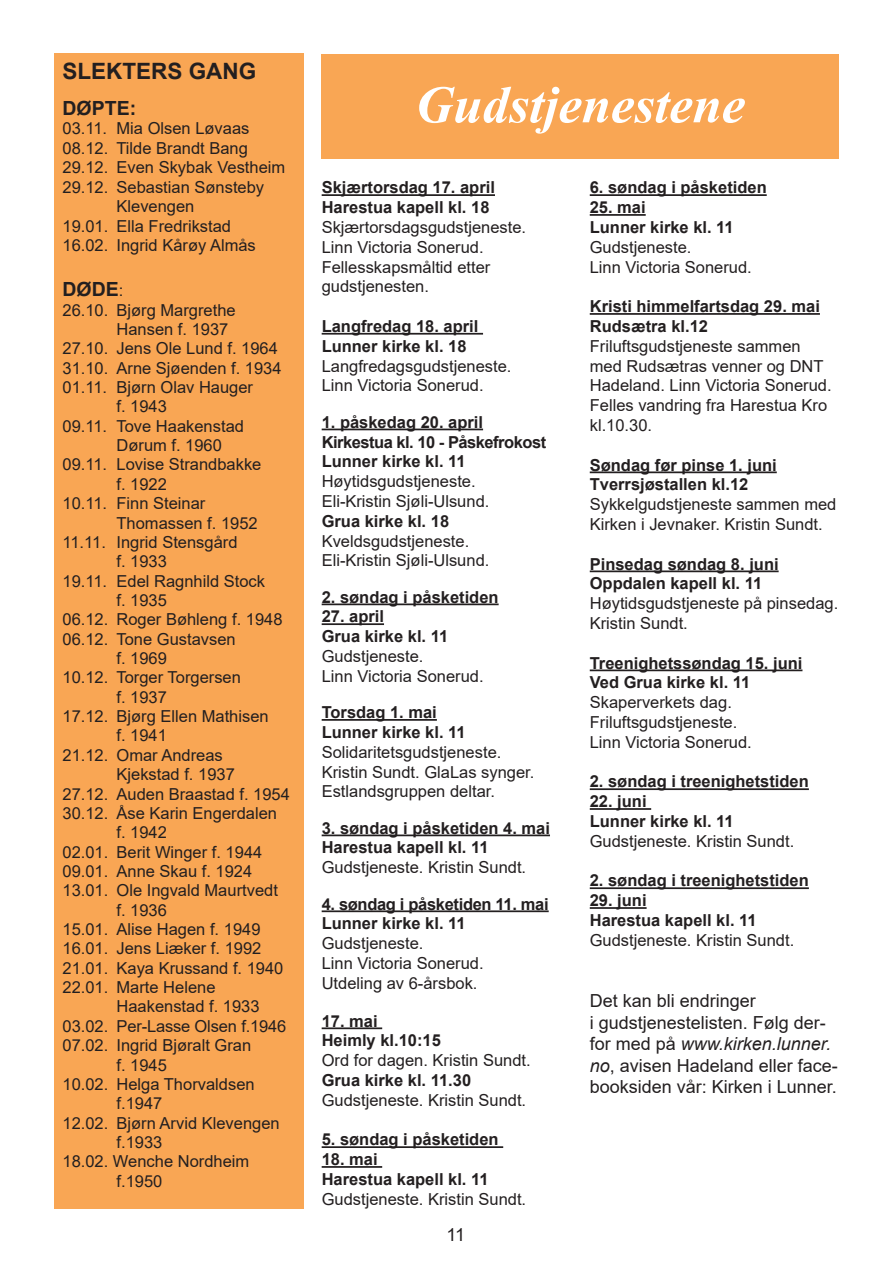
<style>
.page{position:relative;width:893px;height:1263px;background:#fff}
.page>*{position:absolute;margin:0;border:0;box-sizing:border-box;transform-origin:0 0}
.t1{font:italic 700 52.5px "Times New Roman";color:#fff}
.t2{font:700 22.5px "Arial";color:#231f20}
.t3{font:700 19.5px "Arial";color:#231f20}
.t4{font:18px/21.6px "Arial";color:#231f20}
.t5{font:16.5px/19.8px "Arial";color:#231f20}
.t6{font:700 16.5px/19.8px "Arial";color:#231f20}
.t7{font:700 16.5px/19.8px "Arial";letter-spacing:-.02em;color:#231f20}
.s1{font-weight:400;font-size:16.5px}
.s2{font-style:italic}
</style>
<div class="page">
<div style="left:322px;top:54px;width:517px;height:104px;background:#f9a654"></div>
<div style="left:54px;top:54px;width:250px;height:1155px;background:#f9a654"></div>
<hr style="left:322px;top:194px;width:173px;height:2px;background:#231f20">
<hr style="left:322px;top:333px;width:161px;height:2px;background:#231f20">
<hr style="left:322px;top:429px;width:161px;height:1px;background:#231f20">
<hr style="left:322px;top:603px;width:177px;height:2px;background:#231f20">
<hr style="left:322px;top:623px;width:62px;height:2px;background:#231f20">
<hr style="left:322px;top:719px;width:115px;height:2px;background:#231f20">
<hr style="left:322px;top:834px;width:228px;height:2px;background:#231f20">
<hr style="left:322px;top:910px;width:227px;height:2px;background:#231f20">
<hr style="left:322px;top:1027px;width:60px;height:2px;background:#231f20">
<hr style="left:322px;top:1146px;width:181px;height:2px;background:#231f20">
<hr style="left:322px;top:1166px;width:60px;height:2px;background:#231f20">
<hr style="left:590px;top:194px;width:177px;height:2px;background:#231f20">
<hr style="left:590px;top:214px;width:56px;height:2px;background:#231f20">
<hr style="left:590px;top:313px;width:230px;height:2px;background:#231f20">
<hr style="left:590px;top:471px;width:187px;height:2px;background:#231f20">
<hr style="left:590px;top:570px;width:189px;height:2px;background:#231f20">
<hr style="left:590px;top:669px;width:212px;height:2px;background:#231f20">
<hr style="left:590px;top:788px;width:219px;height:2px;background:#231f20">
<hr style="left:590px;top:808px;width:61px;height:2px;background:#231f20">
<hr style="left:590px;top:887px;width:219px;height:2px;background:#231f20">
<hr style="left:590px;top:907px;width:57px;height:2px;background:#231f20">
<h2 class="t2" style="left:63px;top:55px;width:195px">SLEKTERS GANG</h2>
<p class="t3" style="left:63px;top:94px;width:75px">DØPTE:</p>
<p class="t5" style="left:63px;top:118px;width:188px">03.11. Mia Olsen Løvaas</p>
<p class="t5" style="left:63px;top:138px;width:187px">08.12. Tilde Brandt Bang</p>
<p class="t5" style="left:63px;top:157px;width:224px">29.12. Even Skybak Vestheim</p>
<p class="t5" style="left:63px;top:177px;width:203px">29.12. Sebastian Sønsteby</p>
<p class="t5" style="left:117px;top:196px;width:79px">Klevengen</p>
<p class="t5" style="left:63px;top:216px;width:170px">19.01. Ella Fredrikstad</p>
<p class="t5" style="left:63px;top:235px;width:195px">16.02. Ingrid Kårøy Almås</p>
<p class="t3" style="left:63px;top:276px;width:62px">DØDE<span class="s1">:</span></p>
<p class="t5" style="left:63px;top:300px;width:175px">26.10. Bjørg Margrethe</p>
<p class="t5" style="left:117px;top:319px;width:113px">Hansen f. 1937</p>
<p class="t5" style="left:63px;top:338px;width:217px">27.10. Jens Ole Lund f. 1964</p>
<p class="t5" style="left:63px;top:358px;width:221px">31.10. Arne Sjøenden f. 1934</p>
<p class="t5" style="left:63px;top:377px;width:192px">01.11. Bjørn Olav Hauger</p>
<p class="t5" style="left:117px;top:397px;width:52px">f. 1943</p>
<p class="t5" style="left:63px;top:416px;width:183px">09.11. Tove Haakenstad</p>
<p class="t5" style="left:117px;top:435px;width:107px">Dørum f. 1960</p>
<p class="t5" style="left:63px;top:455px;width:200px">09.11. Lovise Strandbakke</p>
<p class="t5" style="left:117px;top:474px;width:52px">f. 1922</p>
<p class="t5" style="left:63px;top:493px;width:144px">10.11. Finn Steinar</p>
<p class="t5" style="left:117px;top:513px;width:143px">Thomassen f. 1952</p>
<p class="t5" style="left:63px;top:532px;width:177px">11.11. Ingrid Stensgård</p>
<p class="t5" style="left:117px;top:551px;width:52px">f. 1933</p>
<p class="t5" style="left:63px;top:571px;width:204px">19.11. Edel Ragnhild Stock</p>
<p class="t5" style="left:117px;top:590px;width:52px">f. 1935</p>
<p class="t5" style="left:63px;top:609px;width:222px">06.12. Roger Bøhleng f. 1948</p>
<p class="t5" style="left:63px;top:629px;width:175px">06.12. Tone Gustavsen</p>
<p class="t5" style="left:117px;top:648px;width:52px">f. 1969</p>
<p class="t5" style="left:63px;top:667px;width:180px">10.12. Torger Torgersen</p>
<p class="t5" style="left:117px;top:687px;width:52px">f. 1937</p>
<p class="t5" style="left:63px;top:706px;width:208px">17.12. Bjørg Ellen Mathisen</p>
<p class="t5" style="left:117px;top:726px;width:52px">f. 1941</p>
<p class="t5" style="left:63px;top:745px;width:162px">21.12. Omar Andreas</p>
<p class="t5" style="left:117px;top:764px;width:120px">Kjekstad f. 1937</p>
<p class="t5" style="left:63px;top:784px;width:229px">27.12. Auden Braastad f. 1954</p>
<p class="t5" style="left:63px;top:803px;width:216px">30.12. Åse Karin Engerdalen</p>
<p class="t5" style="left:117px;top:822px;width:52px">f. 1942</p>
<p class="t5" style="left:63px;top:842px;width:201px">02.01. Berit Winger f. 1944</p>
<p class="t5" style="left:63px;top:861px;width:191px">09.01. Anne Skau f. 1924</p>
<p class="t5" style="left:63px;top:880px;width:217px">13.01. Ole Ingvald Maurtvedt</p>
<p class="t5" style="left:117px;top:900px;width:52px">f. 1936</p>
<p class="t5" style="left:63px;top:919px;width:199px">15.01. Alise Hagen f. 1949</p>
<p class="t5" style="left:63px;top:938px;width:200px">16.01. Jens Liæker f. 1992</p>
<p class="t5" style="left:63px;top:958px;width:222px">21.01. Kaya Krussand f. 1940</p>
<p class="t5" style="left:63px;top:977px;width:155px">22.01. Marte Helene</p>
<p class="t5" style="left:117px;top:997px;width:145px">Haakenstad f. 1933</p>
<p class="t5" style="left:63px;top:1016px;width:225px">03.02. Per-Lasse Olsen f.1946</p>
<p class="t5" style="left:62px;top:1035px;width:190px">07.02. Ingrid Bjøralt Gran</p>
<p class="t5" style="left:116px;top:1055px;width:52px">f. 1945</p>
<p class="t5" style="left:62px;top:1074px;width:194px">10.02. Helga Thorvaldsen</p>
<p class="t5" style="left:116px;top:1093px;width:47px">f.1947</p>
<p class="t5" style="left:62px;top:1113px;width:219px">12.02. Bjørn Arvid Klevengen</p>
<p class="t5" style="left:116px;top:1132px;width:47px">f.1933</p>
<p class="t5" style="left:62px;top:1151px;width:188px">18.02. Wenche Nordheim</p>
<p class="t5" style="left:116px;top:1171px;width:47px">f.1950</p>
<h1 class="t1" style="left:415px;top:68px;width:331px">Gudstjenestene</h1>
<p class="t6" style="left:322px;top:178px;width:175px">Skjærtorsdag 17. april<br>Harestua kapell kl. 18</p>
<p class="t5" style="left:322px;top:217px;width:206px">Skjærtorsdagsgudstjeneste.<br>Linn Victoria Sonerud.<br>Fellesskapsmåltid etter gudstjenesten.</p>
<p class="t6" style="left:322px;top:316px;width:158px">Langfredag 18. april<br>Lunner kirke kl. 18</p>
<p class="t5" style="left:322px;top:356px;width:191px">Langfredagsgudstjeneste.<br>Linn Victoria Sonerud.</p>
<p class="t6" style="left:322px;top:412px;width:226px">1. påskedag 20. april<br>Kirkestua kl. 10 - Påskefrokost<br>Lunner kirke kl. 11</p>
<p class="t5" style="left:322px;top:471px;width:169px">Høytidsgudstjeneste.<br>Eli-Kristin Sjøli-Ulsund.</p>
<p class="t6" style="left:322px;top:511px;width:129px">Grua kirke kl. 18</p>
<p class="t5" style="left:322px;top:531px;width:169px">Kveldsgudstjeneste.<br>Eli-Kristin Sjøli-Ulsund.</p>
<p class="t6" style="left:322px;top:587px;width:178px">2. søndag i påsketiden</p>
<p class="t6" style="left:322px;top:607px;width:128px">27. april<br>Grua kirke kl. 11</p>
<p class="t5" style="left:322px;top:646px;width:164px">Gudstjeneste.<br>Linn Victoria Sonerud.</p>
<p class="t6" style="left:322px;top:703px;width:145px">Torsdag 1. mai<br>Lunner kirke kl. 11</p>
<p class="t5" style="left:322px;top:742px;width:214px">Solidaritetsgudstjeneste.<br>Kristin Sundt. GlaLas synger.<br>Estlandsgruppen deltar.</p>
<p class="t6" style="left:322px;top:818px;width:230px">3. søndag i påsketiden 4. mai<br>Harestua kapell kl. 11</p>
<p class="t5" style="left:322px;top:857px;width:206px">Gudstjeneste. Kristin Sundt.</p>
<p class="t7" style="left:322px;top:894px;width:229px">4. søndag i påsketiden 11. mai<br>Lunner kirke kl. 11</p>
<p class="t5" style="left:322px;top:933px;width:164px">Gudstjeneste.<br>Linn Victoria Sonerud.<br>Utdeling av 6-årsbok.</p>
<p class="t6" style="left:322px;top:1011px;width:121px">17. mai<br>Heimly kl.10:15</p>
<p class="t5" style="left:322px;top:1050px;width:211px">Ord for dagen. Kristin Sundt.</p>
<p class="t6" style="left:322px;top:1070px;width:151px">Grua kirke kl. 11.30</p>
<p class="t5" style="left:322px;top:1090px;width:206px">Gudstjeneste. Kristin Sundt.</p>
<p class="t6" style="left:322px;top:1130px;width:178px">5. søndag i påsketiden</p>
<p class="t6" style="left:322px;top:1150px;width:168px">18. mai<br>Harestua kapell kl. 11</p>
<p class="t5" style="left:322px;top:1189px;width:206px">Gudstjeneste. Kristin Sundt.</p>
<p class="t4" style="left:446px;top:1224px;width:20px">11</p>
<p class="t6" style="left:590px;top:178px;width:178px">6. søndag i påsketiden</p>
<p class="t6" style="left:590px;top:198px;width:145px">25. mai<br>Lunner kirke kl. 11</p>
<p class="t5" style="left:590px;top:237px;width:164px">Gudstjeneste.<br>Linn Victoria Sonerud.</p>
<p class="t6" style="left:590px;top:297px;width:232px">Kristi himmelfartsdag 29. mai<br>Rudsætra kl.12</p>
<p class="t5" style="left:590px;top:336px;width:243px">Friluftsgudstjeneste sammen med Rudsætras venner og DNT<br>Hadeland. Linn Victoria Sonerud.<br>Felles vandring fra Harestua Kro kl.10.30.</p>
<p class="t6" style="left:590px;top:455px;width:189px">Søndag før pinse 1. juni<br>Tverrsjøstallen kl.12</p>
<p class="t5" style="left:590px;top:494px;width:248px">Sykkelgudstjeneste sammen med<br>Kirken i Jevnaker. Kristin Sundt.</p>
<p class="t6" style="left:590px;top:554px;width:190px">Pinsedag søndag 8. juni<br>Oppdalen kapell kl. 11</p>
<p class="t5" style="left:590px;top:593px;width:250px">Høytidsgudstjeneste på pinsedag.<br>Kristin Sundt.</p>
<p class="t6" style="left:590px;top:653px;width:214px">Treenighetssøndag 15. juni<br>Ved Grua kirke kl. 11</p>
<p class="t5" style="left:590px;top:692px;width:164px">Skaperverkets dag.<br>Friluftsgudstjeneste.<br>Linn Victoria Sonerud.</p>
<p class="t6" style="left:590px;top:772px;width:221px">2. søndag i treenighetstiden</p>
<p class="t6" style="left:590px;top:792px;width:145px">22. juni<br>Lunner kirke kl. 11</p>
<p class="t5" style="left:590px;top:831px;width:206px">Gudstjeneste. Kristin Sundt.</p>
<p class="t6" style="left:590px;top:871px;width:221px">2. søndag i treenighetstiden</p>
<p class="t6" style="left:590px;top:891px;width:168px">29. juni<br>Harestua kapell kl. 11</p>
<p class="t5" style="left:590px;top:930px;width:206px">Gudstjeneste. Kristin Sundt.</p>
<p class="t4" style="left:590px;top:990px;width:250px">Det kan bli endringer<br>i gudstjenestelisten. Følg der&shy;for med på <span class="s2">www.kirken.lunner. no</span>, avisen Hadeland eller face&shy;booksiden vår: Kirken i Lunner.</p>
</div>
